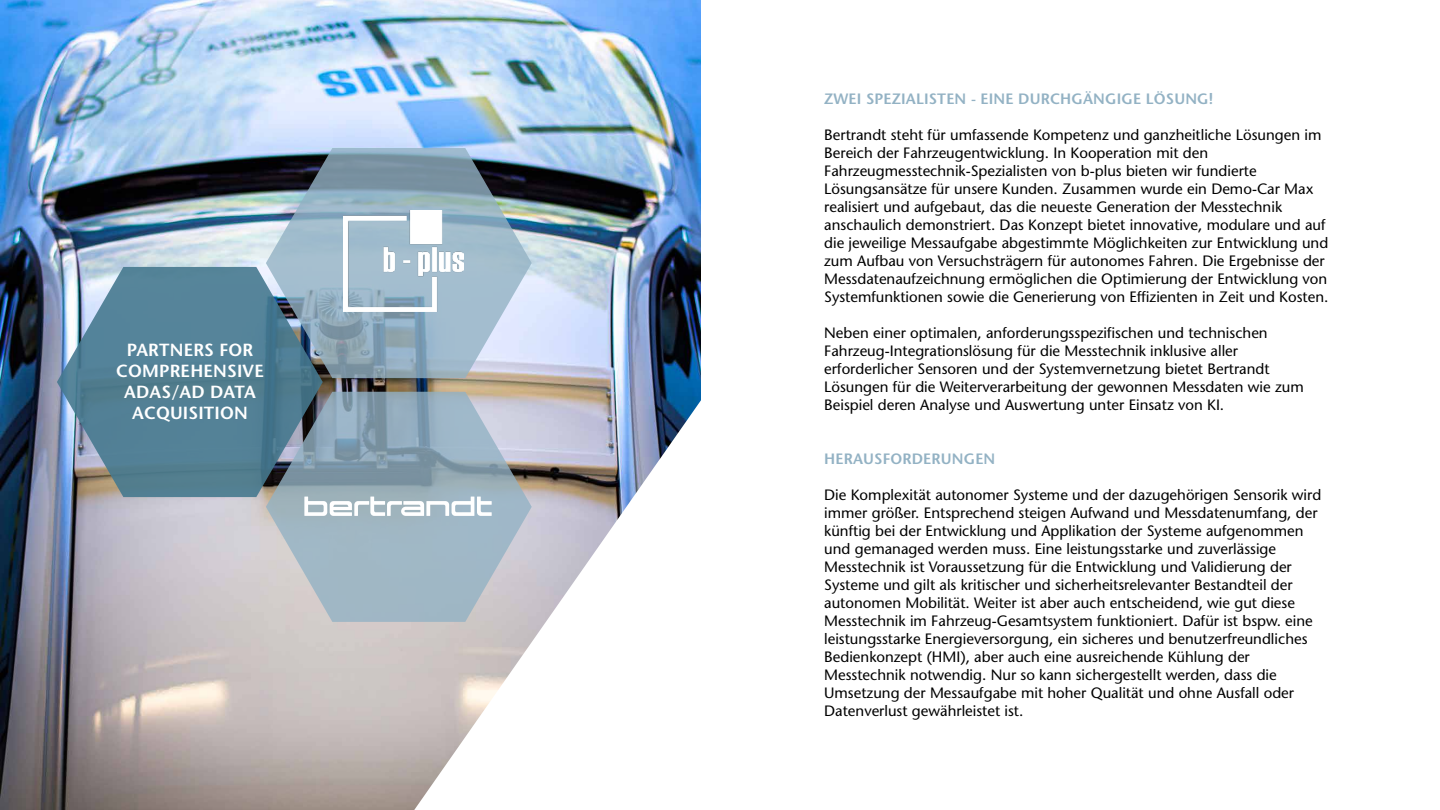
<style>
.page{position:relative;width:1440px;height:810px;background:#fff}
.page>*{position:absolute;margin:0;border:0;box-sizing:border-box;transform-origin:0 0}
.t1{font:600 17.55px/21.1px "Stone Sans Std";letter-spacing:.01em;color:#fff;text-align:center}
.t2{font:500 15px/18px "Stone Sans Std";color:#000}
.t3{font:600 15px "Stone Sans Std";letter-spacing:.01em;color:#93b2c4}
</style>
<div class="page">
<img style="left:0;top:0;width:700px;height:810px">
<svg style="left:266px;top:392px;width:265px;height:230px;background:#9fb1bd"></svg>
<svg style="left:304px;top:497px;width:110px;height:19px"></svg>
<svg style="left:266px;top:148px;width:265px;height:230px;background:#8fa6b5"></svg>
<img style="left:343px;top:210px;width:120px;height:102px">
<svg style="left:57px;top:267px;width:266px;height:230px;background:#62889c"></svg>
<svg style="left:414px;top:400px;width:287px;height:410px"></svg>
<p class="t1" style="left:116px;top:339px;width:149px">PARTNERS FOR<br>COMPREHENSIVE<br>ADAS/AD DATA<br>ACQUISITION</p>
<p class="t3" style="left:824px;top:89px;width:390px">ZWEI SPEZIALISTEN - EINE DURCHGÄNGIGE LÖSUNG!</p>
<p class="t2" style="left:824px;top:126px;width:505px">Bertrandt steht für umfassende Kompetenz und ganzheitliche Lösungen im Bereich der Fahrzeugentwicklung. In Kooperation mit den Fahrzeugmesstechnik-Spezialisten von b-plus bieten wir fundierte Lösungsansätze für unsere Kunden. Zusammen wurde ein Demo-Car Max realisiert und aufgebaut, das die neueste Generation der Messtechnik anschaulich demonstriert. Das Konzept bietet innovative, modulare und auf die jeweilige Messaufgabe abgestimmte Möglichkeiten zur Entwicklung und zum Aufbau von Versuchsträgern für autonomes Fahren. Die Ergebnisse der Messdatenaufzeichnung ermöglichen die Optimierung der Entwicklung von Systemfunktionen sowie die Generierung von Effizienten in Zeit und Kosten.</p>
<p class="t2" style="left:824px;top:324px;width:481px">Neben einer optimalen, anforderungsspezifischen und technischen Fahrzeug-Integrationslösung für die Messtechnik inklusive aller erforderlicher Sensoren und der Systemvernetzung bietet Bertrandt Lösungen für die Weiterverarbeitung der gewonnen Messdaten wie zum Beispiel deren Analyse und Auswertung unter Einsatz von KI.</p>
<p class="t3" style="left:824px;top:449px;width:173px">HERAUSFORDERUNGEN</p>
<p class="t2" style="left:824px;top:486px;width:498px">Die Komplexität autonomer Systeme und der dazugehörigen Sensorik wird immer größer. Entsprechend steigen Aufwand und Messdatenumfang, der künftig bei der Entwicklung und Applikation der Systeme aufgenommen und gemanaged werden muss. Eine leistungsstarke und zuverlässige Messtechnik ist Voraussetzung für die Entwicklung und Validierung der Systeme und gilt als kritischer und sicherheitsrelevanter Bestandteil der autonomen Mobilität. Weiter ist aber auch entscheidend, wie gut diese Messtechnik im Fahrzeug-Gesamtsystem funktioniert. Dafür ist bspw. eine leistungsstarke Energieversorgung, ein sicheres und benutzerfreundliches Bedienkonzept (HMI), aber auch eine ausreichende Kühlung der Messtechnik notwendig. Nur so kann sichergestellt werden, dass die Umsetzung der Messaufgabe mit hoher Qualität und ohne Ausfall oder Datenverlust gewährleistet ist.</p>
</div>
